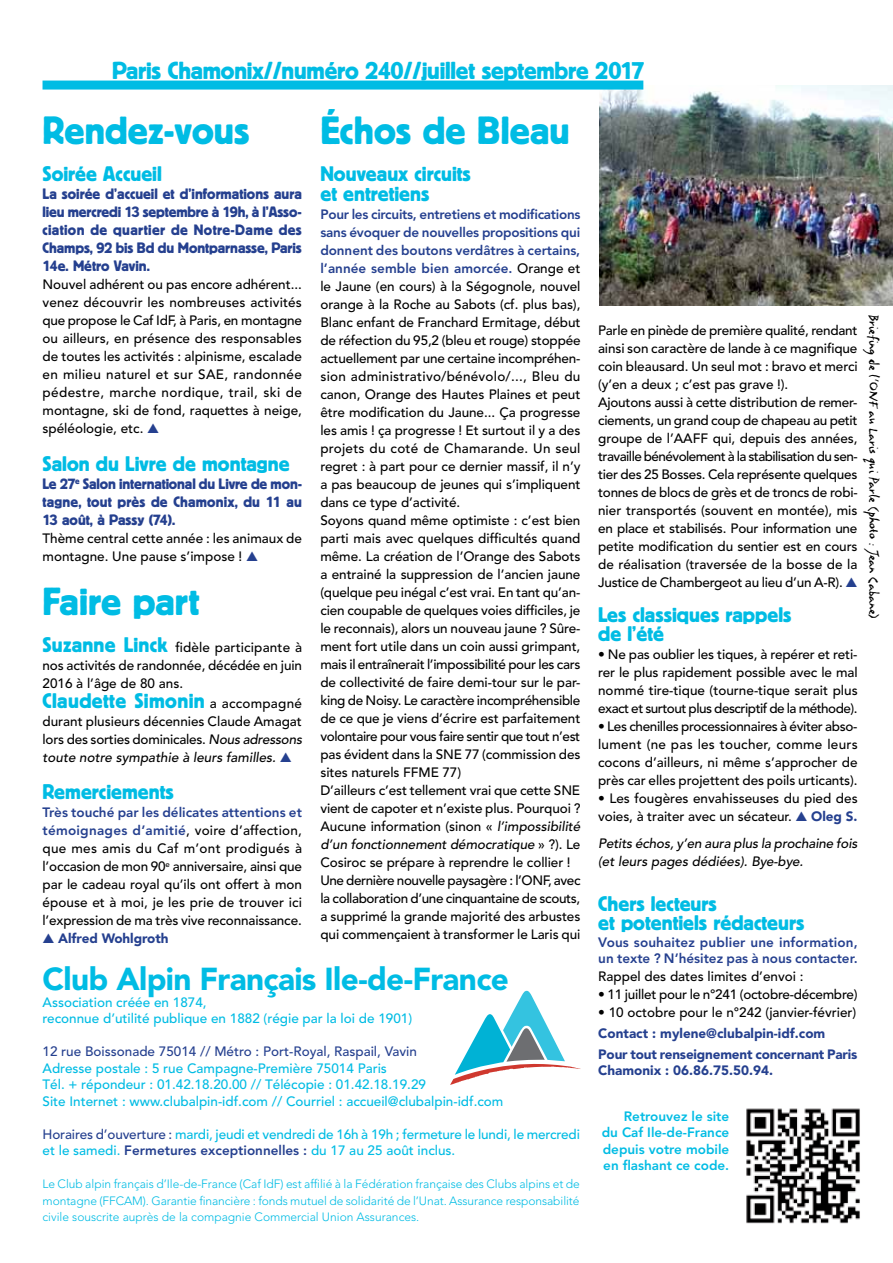
<style>
.page{position:relative;width:893px;height:1263px;background:#fff}
.page>*{position:absolute;margin:0;border:0;box-sizing:border-box;transform-origin:0 0}
.t1{font:39px "Block BE";color:#00bce4}
.t2{font:900 31.5px "Avenir";letter-spacing:-.02em;color:#00bce4}
.t3{font:24.45px "Block BE";letter-spacing:-.01em;color:#00bce4}
.t4{font:21px/19.5px "Block BE";color:#00bce4}
.t5{font:16.5px "Lettres Eclatees";color:#000}
.t6{font:15px/18px "Block BE";letter-spacing:-.005em;color:#25408f;text-align:justify}
.t7{font:500 13.5px/18px "Avenir";letter-spacing:-.005em;color:#000;text-align:justify}
.t8{font:500 13.5px/16.5px "Avenir";color:#00bce4}
.t9{font:900 13.5px/20.7px "Avenir";letter-spacing:-.005em;color:#25408f}
.t10{font:800 13.5px/16.5px "Avenir";color:#25408f}
.t11{font:italic 500 13.5px/18px "Avenir";letter-spacing:-.01em;color:#000}
.t12{font:800 13.5px/16.5px "Avenir";color:#00bce4;text-align:justify}
.t13{font:500 13.5px "Avenir";color:#25408f}
.t14{font:300 12px/16.5px "Avenir";color:#00bce4;text-align:justify}
.s1{color:#25408f}
.s2{font-family:"Block BE";font-weight:400;font-size:21px;color:#00bce4}
.s3{font-family:"Avenir";font-weight:500;font-size:13.5px;color:#000}
.s4{font-style:italic}
.s5{font-weight:800;color:#25408f}
.s6{font-weight:900;color:#25408f}
</style>
<div class="page">
<img style="left:599px;top:85px;width:294px;height:221px">
<div style="left:43px;top:81px;width:600px;height:9px;background:#00bce4"></div>
<svg style="left:450px;top:991px;width:131px;height:94px"></svg>
<img style="left:746px;top:1108px;width:114px;height:116px">
<h3 class="t3" style="left:112px;top:57px;width:533px">Paris Chamonix//numéro 240//juillet septembre 2017</h3>
<h1 class="t1" style="left:43px;top:108px;width:209px">Rendez-vous</h1>
<h3 class="t4" style="left:43px;top:164px;width:121px">Soirée Accueil</h3>
<p class="t6" style="left:43px;top:185px;width:261px">La soirée d’accueil et d’informations aura lieu mercredi 13 septembre à 19h, à l’Asso&shy;ciation de quartier de Notre-Dame des Champs, 92 bis Bd du Montparnasse, Paris 14e. Métro Vavin.</p>
<p class="t7" style="left:43px;top:276px;width:261px">Nouvel adhérent ou pas encore adhérent... venez découvrir les nombreuses activités que propose le Caf IdF, à Paris, en montagne ou ailleurs, en présence des responsables de toutes les activités : alpinisme, escalade en milieu naturel et sur SAE, randonnée pédestre, marche nordique, trail, ski de montagne, ski de fond, raquettes à neige, spéléologie, etc. <span class="s1">▲</span></p>
<h3 class="t4" style="left:43px;top:453px;width:249px">Salon du Livre de montagne</h3>
<p class="t6" style="left:43px;top:474px;width:261px">Le 27<sup>e</sup> Salon international du Livre de mon&shy;tagne, tout près de Chamonix, du 11 au 13 août, à Passy (74).</p>
<p class="t7" style="left:43px;top:529px;width:261px">Thème central cette année : les animaux de montagne. Une pause s’impose ! <span class="s1">▲</span></p>
<h1 class="t1" style="left:43px;top:579px;width:158px">Faire part</h1>
<p class="t7" style="left:43px;top:639px;width:261px"><span class="s2">Suzanne Linck</span> fidèle participante à nos activités de randonnée, décédée en juin 2016 à l’âge de 80 ans.</p>
<h3 class="t4" style="left:43px;top:690px;width:261px">Claudette Simonin <span class="s3">a accompagné</span></h3>
<p class="t7" style="left:43px;top:712px;width:261px">durant plusieurs décennies Claude Amagat lors des sorties dominicales. <span class="s4">Nous adressons toute notre sympathie à leurs familles.</span> <span class="s1">▲</span></p>
<h3 class="t4" style="left:43px;top:782px;width:133px">Remerciements</h3>
<p class="t7" style="left:43px;top:804px;width:261px"><span class="s5">Très touché par les délicates attentions et témoignages d’amitié</span>, voire d’affection, que mes amis du Caf m’ont prodigués à l’occasion de mon 90<sup>e</sup> anniversaire, ainsi que par le cadeau royal qu’ils ont offert à mon épouse et à moi, je les prie de trouver ici l’expression de ma très vive reconnaissance.</p>
<p class="t9" style="left:43px;top:928px;width:128px">▲ Alfred Wohlgroth</p>
<h1 class="t1" style="left:320px;top:108px;width:251px">Échos de Bleau</h1>
<h3 class="t4" style="left:320px;top:164px;width:152px">Nouveaux circuits et entretiens</h3>
<p class="t7" style="left:320px;top:205px;width:262px;text-align:left"><span class="s5">Pour les circuits, entretiens et modifications sans évoquer de nouvelles propositions qui donnent des boutons verdâtres à certains, l’année semble bien amorcée.</span> Orange et le Jaune (en cours) à la Ségognole, nouvel orange à la Roche au Sabots (cf. plus bas), Blanc enfant de Franchard Ermitage, début de réfection du 95,2 (bleu et rouge) stoppée actuellement par une certaine incompréhen&shy;sion administrativo/bénévolo/..., Bleu du canon, Orange des Hautes Plaines et peut être modification du Jaune... Ça progresse les amis ! ça progresse ! Et surtout il y a des projets du coté de Chamarande. Un seul regret : à part pour ce dernier massif, il n’y a pas beaucoup de jeunes qui s’impliquent dans ce type d’activité.<br>Soyons quand même optimiste : c’est bien parti mais avec quelques difficultés quand même. La création de l’Orange des Sabots a entrainé la suppression de l’ancien jaune (quelque peu inégal c’est vrai. En tant qu’an&shy;cien coupable de quelques voies difficiles, je le reconnais), alors un nouveau jaune ? Sûre&shy;ment fort utile dans un coin aussi grimpant, mais il entraînerait l’impossibilité pour les cars de collectivité de faire demi-tour sur le par&shy;king de Noisy. Le caractère incompréhensible de ce que je viens d’écrire est parfaitement volontaire pour vous faire sentir que tout n’est pas évident dans la SNE 77 (commission des sites naturels FFME 77)<br>D’ailleurs c’est tellement vrai que cette SNE vient de capoter et n’existe plus. Pourquoi ?<br>Aucune information (sinon « <span class="s4">l’impossibilité d’un fonctionnement démocratique</span> » ?). Le Cosiroc se prépare à reprendre le collier !<br>Une dernière nouvelle paysagère : l’ONF, avec la collaboration d’une cinquantaine de scouts, a supprimé la grande majorité des arbustes qui commençaient à transformer le Laris qui</p>
<h2 class="t2" style="left:43px;top:960px;width:468px">Club Alpin Français Ile-de-France</h2>
<p class="t8" style="left:43px;top:994px;width:371px">Association créée en 1874,<br>reconnue d’utilité publique en 1882 (régie par la loi de 1901)</p>
<p class="t13" style="left:43px;top:1044px;width:376px">12 rue Boissonade 75014 // Métro : Port-Royal, Raspail, Vavin</p>
<p class="t8" style="left:43px;top:1060px;width:462px">Adresse postale : 5 rue Campagne-Première 75014 Paris<br>Tél. + répondeur : 01.42.18.20.00 // Télécopie : 01.42.18.19.29<br>Site Internet : www.clubalpin-idf.com // Courriel : accueil@clubalpin-idf.com</p>
<p class="t8" style="left:43px;top:1126px;width:539px"><span class="s1">Horaires d’ouverture :</span> mardi, jeudi et vendredi de 16h à 19h ; fermeture le lundi, le mercredi et le samedi. <span class="s5">Fermetures exceptionnelles :</span> du 17 au 25 août inclus.</p>
<p class="t14" style="left:43px;top:1176px;width:539px">Le Club alpin français d’Ile-de-France (Caf IdF) est affilié à la Fédération française des Clubs alpins et de montagne (FFCAM). Garantie financière : fonds mutuel de solidarité de l’Unat. Assurance responsabilité civile souscrite auprès de la compagnie Commercial Union Assurances.</p>
<p class="t5" style="left:882px;top:315px;width:305px;rotate:90deg">Briefing de l’ONF au Laris qui Parle (photo : Jean Cabane)</p>
<p class="t7" style="left:598px;top:322px;width:261px;text-align:left">Parle en pinède de première qualité, rendant ainsi son caractère de lande à ce magnifique coin bleausard. Un seul mot : bravo et merci (y’en a deux ; c’est pas grave !).<br>Ajoutons aussi à cette distribution de remer&shy;ciements, un grand coup de chapeau au petit groupe de l’AAFF qui, depuis des années, travaille bénévolement à la stabilisation du sen&shy;tier des 25 Bosses. Cela représente quelques tonnes de blocs de grès et de troncs de robi&shy;nier transportés (souvent en montée), mis en place et stabilisés. Pour information une petite modification du sentier est en cours de réalisation (traversée de la bosse de la Justice de Chambergeot au lieu d’un A-R). <span class="s1">▲</span></p>
<h3 class="t4" style="left:598px;top:604px;width:195px">Les classiques rappels de l’été</h3>
<p class="t7" style="left:598px;top:646px;width:261px">• Ne pas oublier les tiques, à repérer et reti&shy;rer le plus rapidement possible avec le mal nommé tire-tique (tourne-tique serait plus exact et surtout plus descriptif de la méthode).</p>
<p class="t7" style="left:598px;top:718px;width:261px">• Les chenilles processionnaires à éviter abso&shy;lument (ne pas les toucher, comme leurs cocons d’ailleurs, ni même s’approcher de près car elles projettent des poils urticants).</p>
<p class="t7" style="left:598px;top:790px;width:261px">• Les fougères envahisseuses du pied des voies, à traiter avec un sécateur. <span class="s1">▲</span> <span class="s6">Oleg S.</span></p>
<p class="t11" style="left:598px;top:834px;width:261px">Petits échos, y’en aura plus la prochaine fois (et leurs pages dédiées). Bye-bye.</p>
<h3 class="t4" style="left:598px;top:893px;width:208px">Chers lecteurs<br>et potentiels rédacteurs</h3>
<p class="t10" style="left:598px;top:934px;width:261px">Vous souhaitez publier une information, un texte ? N’hésitez pas à nous contacter.</p>
<p class="t7" style="left:598px;top:968px;width:207px">Rappel des dates limites d’envoi :</p>
<p class="t7" style="left:598px;top:986px;width:261px">• 11 juillet pour le n°241 (octobre-décembre)</p>
<p class="t7" style="left:598px;top:1004px;width:260px">• 10 octobre pour le n°242 (janvier-février)</p>
<p class="t9" style="left:598px;top:1023px;width:261px">Contact : mylene@clubalpin-idf.com<br>Pour tout renseignement concernant Paris</p>
<p class="t9" style="left:598px;top:1060px;width:176px">Chamonix : 06.86.75.50.94.</p>
<p class="t12" style="left:602px;top:1108px;width:129px;text-indent:22px">Retrouvez le site du Caf Ile-de-France depuis votre mobile en flashant ce code.</p>
</div>
